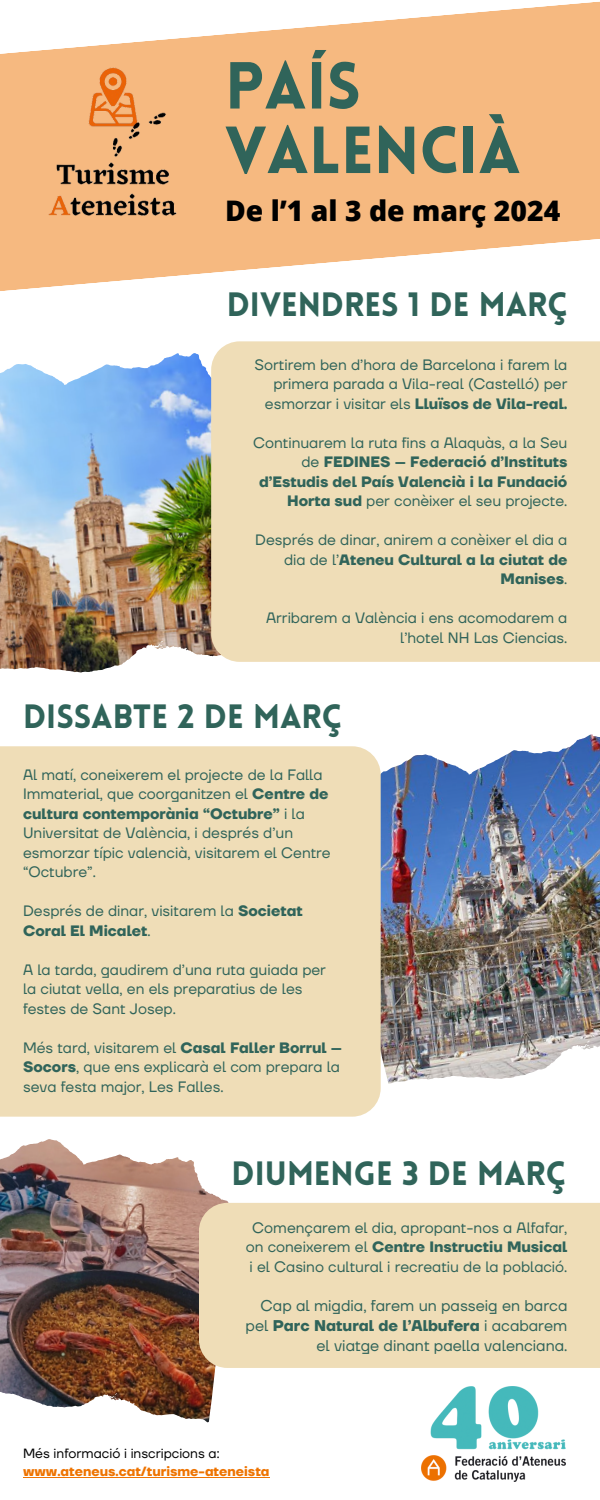
<style>
.page{position:relative;width:600px;height:1500px;background:#fff}
.page>*{position:absolute;margin:0;border:0;box-sizing:border-box;transform-origin:0 0}
.t1{font:900 65px/64.5px "Lovelo";color:#30645a}
.t2{font:900 33px "Lovelo";color:#30645a}
.t3{font:800 28.3px "Open Sans";color:#000}
.t4{font:15.5px/20.2px "TT Firs Neue";color:#30645a;text-align:right}
.t5{font:15px/19.5px "TT Firs Neue";color:#30645a}
.t6{font:700 15px/19.5px "TT Firs Neue";color:#30645a;text-align:right}
.t7{font:700 13.3px/18px "TT Firs Neue";color:#ee7402}
.s1{font-weight:700}
.s2{font-weight:400}
.s3{font-weight:400;color:#000}
</style>
<div class="page">
<img style="left:0;top:364px;width:600px;height:1118px">
<svg style="left:0;top:1px;width:600px;height:290px;fill:#f6b980"></svg>
<img style="left:437px;top:733px;width:163px;height:43px">
<img style="left:64px;top:1146px;width:170px;height:62px">
<img style="left:36px;top:353px;width:175px;height:44px">
<div style="left:211px;top:341px;width:389px;height:321px;background:#efddb7"></div>
<div style="left:0;top:746px;width:381px;height:371px;background:#efddb7"></div>
<div style="left:199px;top:1203px;width:401px;height:165px;background:#efddb7"></div>
<img style="left:15px;top:48px;width:196px;height:197px">
<img style="left:421px;top:1387px;width:145px;height:94px">
<hr style="left:23px;top:1477px;width:247px;height:1px;background:#ee7402">
<p class="t1" style="left:225px;top:60px;width:297px">PAÍS<br>VALENCIÀ</p>
<p class="t3" style="left:225px;top:191px;width:337px">De l’1 al 3 de març 2024</p>
<p class="t2" style="left:227px;top:291px;width:342px">DIVENDRES 1 DE MARÇ</p>
<p class="t5" style="left:255px;top:355px;width:314px;text-align:right">Sortirem ben d’hora de Barcelona i farem la primera parada a Vila-real (Castelló) per esmorzar i visitar els <span class="s1">Lluïsos de Vila-real.</span></p>
<p class="t6" style="left:253px;top:433px;width:316px"><span class="s2">Continuarem la ruta fins a Alaquàs, a la Seu de</span> FEDINES – Federació d’Instituts d’Estudis del País Valencià i la Fundació Horta sud <span class="s2">per conèixer el seu projecte.</span></p>
<p class="t5" style="left:255px;top:531px;width:314px;text-align:right">Després de dinar, anirem a conèixer el dia a dia de l’<span class="s1">Ateneu Cultural a la ciutat de<br>Manises</span>.</p>
<p class="t5" style="left:266px;top:609px;width:303px;text-align:right">Arribarem a València i ens acomodarem a l’hotel NH Las Ciencias.</p>
<p class="t2" style="left:23px;top:703px;width:320px">DISSABTE 2 DE MARÇ</p>
<p class="t5" style="left:23px;top:766px;width:309px">Al matí, coneixerem el projecte de la Falla Immaterial, que coorganitzen el <span class="s1">Centre de cultura contemporània “Octubre”</span> i la Universitat de València, i després d’un esmorzar típic valencià, visitarem el Centre “Octubre”.</p>
<p class="t5" style="left:23px;top:902px;width:281px">Després de dinar, visitarem la <span class="s1">Societat<br>Coral El Micalet</span>.</p>
<p class="t5" style="left:23px;top:961px;width:304px">A la tarda, gaudirem d’una ruta guiada per la ciutat vella, en els preparatius de les festes de Sant Josep.</p>
<p class="t5" style="left:23px;top:1039px;width:321px">Més tard, visitarem el <span class="s1">Casal Faller Borrul –<br>Socors</span>, que ens explicarà el com prepara la seva festa major, Les Falles.</p>
<p class="t2" style="left:232px;top:1160px;width:336px">DIUMENGE 3 DE MARÇ</p>
<p class="t5" style="left:246px;top:1218px;width:323px;text-align:center">Començarem el dia, apropant-nos a Alfafar, on coneixerem el <span class="s1">Centre Instructiu Musical </span>i el Casino cultural i recreatiu de la població.</p>
<p class="t4" style="left:246px;top:1296px;width:323px">Cap al migdia, farem un passeig en barca pel <span class="s1">Parc Natural de l’Albufera</span> i acabarem el viatge dinant paella valenciana.</p>
<p class="t7" style="left:23px;top:1445px;width:248px"><span class="s3">Més informació i inscripcions a: </span>www.ateneus.cat/turisme-ateneista</p>
</div>
